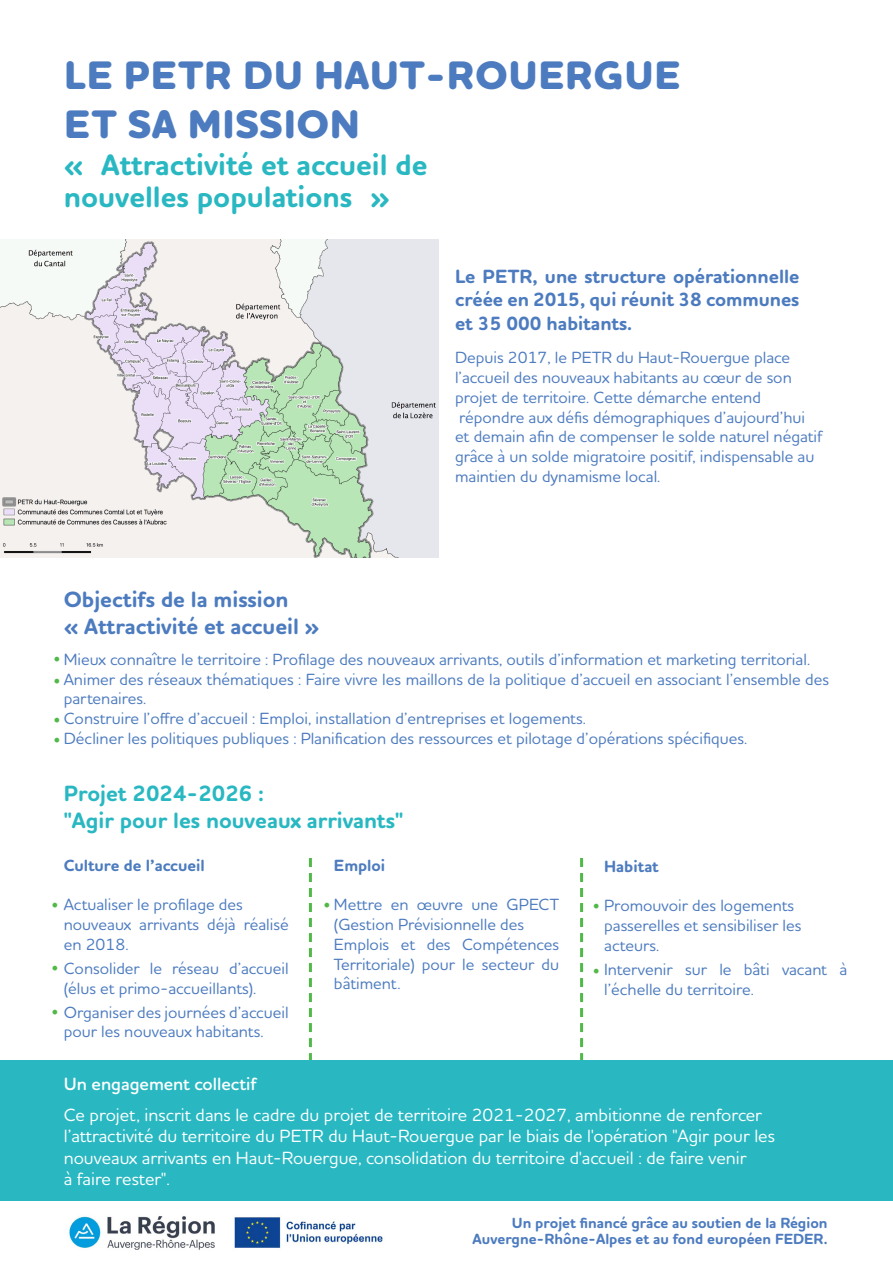
<style>
.page{position:relative;width:893px;height:1263px;background:#fff}
.page>*{position:absolute;margin:0;border:0;box-sizing:border-box;transform-origin:0 0}
.t1{font:800 40.5px/48.6px "Houschka Rounded";letter-spacing:.015em;color:#4c7bbf}
.t2{font:700 30px/31.5px "Houschka Rounded";color:#29b8c2}
.t3{font:700 22.5px "Houschka Rounded";color:#29b8c2}
.t4{font:700 22.5px "Houschka Rounded";color:#4c7bbf}
.t5{font:700 19.5px/23.4px "Houschka Rounded";color:#4c7bbf;text-align:justify}
.t6{font:500 18px "Houschka Rounded";color:#fff}
.t7{font:600 18px "Houschka Rounded";color:#fff}
.t8{font:500 16.5px/19.8px "Houschka Rounded";color:#4c7bbf}
.t9{font:700 16.5px "Houschka Rounded";color:#4c7bbf}
.t10{font:700 15px "Houschka Rounded";color:#4c7bbf}
.s1{font-family:"Minion Pro";font-weight:400;font-size:18px;color:#51b948}
</style>
<div class="page">
<img style="left:59px;top:1200px;width:333px;height:50px">
<img style="left:0;top:240px;width:438px;height:317px">
<svg style="left:309px;top:858px;width:3px;height:202px"></svg>
<svg style="left:580px;top:858px;width:3px;height:202px"></svg>
<div style="left:0;top:1060px;width:893px;height:140px;background:#29b8c2"></div>
<p class="t1" style="left:64px;top:53px;width:618px">LE PETR DU HAUT-ROUERGUE<br>ET SA MISSION</p>
<p class="t2" style="left:64px;top:150px;width:365px">« Attractivité et accueil de nouvelles populations »</p>
<p class="t5" style="left:455px;top:265px;width:346px">Le PETR, une structure opérationnelle créée en 2015, qui réunit 38 communes et 35 000 habitants.</p>
<p class="t8" style="left:455px;top:347px;width:337px">Depuis 2017, le PETR du Haut-Rouergue place</p>
<p class="t8" style="left:455px;top:367px;width:338px">l’accueil des nouveaux habitants au cœur de son</p>
<p class="t8" style="left:455px;top:387px;width:307px">projet de territoire. Cette démarche entend</p>
<p class="t8" style="left:455px;top:407px;width:369px">répondre aux défis démographiques d’aujourd’hui<br>et demain afin de compenser le solde naturel négatif grâce à un solde migratoire positif, indispensable au maintien du dynamisme local.</p>
<p class="t4" style="left:64px;top:585px;width:226px">Objectifs de la mission</p>
<p class="t4" style="left:64px;top:612px;width:257px">« Attractivité et accueil »</p>
<p class="t8" style="left:54px;top:649px;width:758px"><span class="s1">•</span> Mieux connaître le territoire : Profilage des nouveaux arrivants, outils d’information et marketing territorial.</p>
<p class="t8" style="left:64px;top:669px;width:767px;text-indent:-10px"><span class="s1">•</span> Animer des réseaux thématiques : Faire vivre les maillons de la politique d’accueil en associant l’ensemble des partenaires.</p>
<p class="t8" style="left:54px;top:708px;width:534px"><span class="s1">•</span> Construire l’offre d’accueil : Emploi, installation d’entreprises et logements.</p>
<p class="t8" style="left:54px;top:728px;width:695px"><span class="s1">•</span> Décliner les politiques publiques : Planification des ressources et pilotage d’opérations spécifiques.</p>
<p class="t3" style="left:64px;top:779px;width:202px">Projet 2024-2026 :</p>
<p class="t3" style="left:64px;top:806px;width:341px">"Agir pour les nouveaux arrivants"</p>
<p class="t9" style="left:334px;top:854px;width:53px">Emploi</p>
<p class="t8" style="left:334px;top:894px;width:227px;text-indent:-11px"><span class="s1">•</span> Mettre en œuvre une GPECT (Gestion Prévisionnelle des</p>
<p class="t8" style="left:334px;top:934px;width:227px;text-align:justify">Emplois et des Compétences Territoriale) pour le secteur du bâtiment.</p>
<p class="t9" style="left:64px;top:854px;width:143px">Culture de l’accueil</p>
<p class="t8" style="left:51px;top:894px;width:193px"><span class="s1">•</span> Actualiser le profilage des</p>
<p class="t8" style="left:64px;top:914px;width:227px">nouveaux arrivants déjà réalisé en 2018.</p>
<p class="t8" style="left:64px;top:958px;width:226px;text-indent:-12px"><span class="s1">•</span> Consolider le réseau d’accueil (élus et primo-accueillants).</p>
<p class="t8" style="left:64px;top:1001px;width:227px;text-indent:-12px"><span class="s1">•</span> Organiser des journées d’accueil pour les nouveaux habitants.</p>
<p class="t9" style="left:604px;top:855px;width:56px">Habitat</p>
<p class="t8" style="left:593px;top:895px;width:203px"><span class="s1">•</span> Promouvoir des logements</p>
<p class="t8" style="left:604px;top:915px;width:199px">passerelles et sensibiliser les</p>
<p class="t8" style="left:604px;top:935px;width:57px">acteurs.</p>
<p class="t8" style="left:604px;top:959px;width:245px;text-indent:-11px"><span class="s1">•</span> Intervenir sur le bâti vacant à l’échelle du territoire.</p>
<p class="t7" style="left:64px;top:1072px;width:195px">Un engagement collectif</p>
<p class="t6" style="left:64px;top:1103px;width:700px">Ce projet, inscrit dans le cadre du projet de territoire 2021-2027, ambitionne de renforcer</p>
<p class="t6" style="left:64px;top:1124px;width:713px">l’attractivité du territoire du PETR du Haut-Rouergue par le biais de l'opération "Agir pour les</p>
<p class="t6" style="left:64px;top:1146px;width:684px">nouveaux arrivants en Haut-Rouergue, consolidation du territoire d'accueil : de faire venir</p>
<p class="t6" style="left:64px;top:1167px;width:107px">à faire rester".</p>
<p class="t10" style="left:512px;top:1213px;width:317px">Un projet financé grâce au soutien de la Région</p>
<p class="t10" style="left:473px;top:1230px;width:356px">Auvergne-Rhône-Alpes et au fond européen FEDER.</p>
</div>
